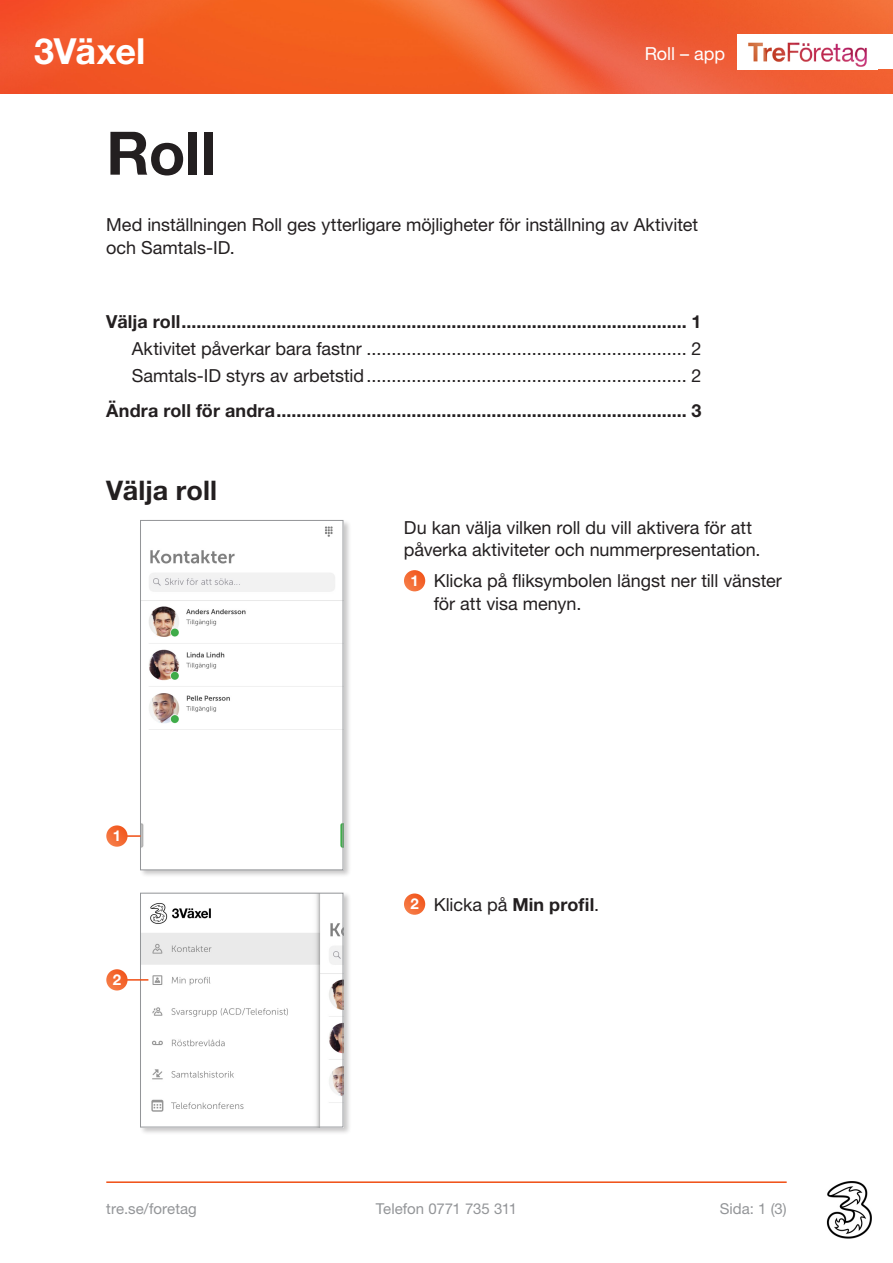
<style>
.page{position:relative;width:893px;height:1263px;background:#fff}
.page>*{position:absolute;margin:0;border:0;box-sizing:border-box;transform-origin:0 0}
.Kapitelrubrik{font:700 60px "Helvetica Neue LT Std";color:#231f20}
.t1{font:700 36px "Helvetica Neue LT Std";letter-spacing:-.01em;color:#fff}
.Rubrik_2{font:700 27px "Helvetica Neue LT Std";color:#231f20}
.Innehåll_1{font:700 18px "Helvetica Neue LT Std";letter-spacing:.005em;color:#231f20}
.Innehåll_2{font:18px "Helvetica Neue LT Std";color:#231f20}
.Brödtext{font:18px/22.5px "Helvetica Neue LT Std";letter-spacing:-.005em;color:#231f20}
.Steg_för_steg{font:18px/22.5px "Helvetica Neue LT Std";letter-spacing:-.005em;color:#231f20}
.t2{font:18px "Helvetica Neue LT Std";letter-spacing:-.005em;color:#fff}
.t3{font:15px "Helvetica Neue LT Std";letter-spacing:.005em;color:#939598}
.Bildrubrik{font:700 15px "Helvetica Neue LT Std";color:#fff}
.s1{font-weight:700}
</style>
<div class="page">
<hr style="left:106px;top:1181px;width:681px;height:2px;background:#f04d12">
<img style="left:826px;top:1181px;width:46px;height:58px">
<img style="left:0;top:0;width:893px;height:94px">
<div style="left:738px;top:35px;width:155px;height:34px;background:#fff"></div>
<img style="left:748px;top:42px;width:119px;height:25px">
<div style="left:139px;top:519px;width:212px;height:359px;background:#231f20;opacity:.25"></div>
<img style="left:142px;top:522px;width:199px;height:346px">
<div style="left:140px;top:520px;width:203px;height:350px;border:1px solid #939598"></div>
<hr style="left:116px;top:835px;width:25px;height:2px;background:#f04d12">
<svg style="left:106px;top:825px;width:22px;height:22px"></svg>
<svg style="left:404px;top:570px;width:21px;height:21px"></svg>
<div style="left:139px;top:892px;width:212px;height:243px;background:#231f20;opacity:.25"></div>
<img style="left:142px;top:895px;width:199px;height:230px">
<div style="left:140px;top:893px;width:203px;height:234px;border:1px solid #939598"></div>
<hr style="left:116px;top:979px;width:32px;height:2px;background:#f04d12">
<svg style="left:106px;top:969px;width:22px;height:21px"></svg>
<svg style="left:404px;top:893px;width:21px;height:22px"></svg>
<h2 class="t1" style="left:34px;top:29px;width:113px">3Växel</h2>
<p class="t2" style="left:645px;top:43px;width:82px">Roll – app</p>
<p class="Kapitelrubrik" style="left:106px;top:116px;width:111px">Roll</p>
<p class="Brödtext" style="left:106px;top:213px;width:593px">Med inställningen Roll ges ytterligare möjligheter för inställning av Aktivitet och Samtals-ID.</p>
<p class="Innehåll_1" style="left:106px;top:311px;width:597px">Välja roll..................................................................................................... 1</p>
<p class="Innehåll_2" style="left:132px;top:338px;width:571px">Aktivitet påverkar bara fastnr ................................................................ 2</p>
<p class="Innehåll_2" style="left:132px;top:365px;width:571px">Samtals-ID styrs av arbetstid................................................................ 2</p>
<p class="Innehåll_1" style="left:106px;top:400px;width:597px">Ändra roll för andra.................................................................................. 3</p>
<p class="Rubrik_2" style="left:106px;top:473px;width:112px">Välja roll</p>
<p class="Bildrubrik" style="left:113px;top:826px;width:10px">1</p>
<p class="Bildrubrik" style="left:113px;top:970px;width:10px">2</p>
<p class="Brödtext" style="left:404px;top:516px;width:358px">Du kan välja vilken roll du vill aktivera för att påverka aktiviteter och nummerpresentation.</p>
<p class="Bildrubrik" style="left:410px;top:571px;width:10px">1</p>
<p class="Steg_för_steg" style="left:434px;top:569px;width:350px">Klicka på fliksymbolen längst ner till vänster för att visa menyn.</p>
<p class="Bildrubrik" style="left:410px;top:894px;width:10px">2</p>
<p class="Steg_för_steg" style="left:434px;top:893px;width:167px">Klicka på <span class="s1">Min profil</span>.</p>
<p class="t3" style="left:106px;top:1200px;width:92px">tre.se/foretag</p>
<p class="t3" style="left:376px;top:1200px;width:143px">Telefon 0771 735 311</p>
<p class="t3" style="left:720px;top:1200px;width:68px">Sida: 1 (3)</p>
</div>
